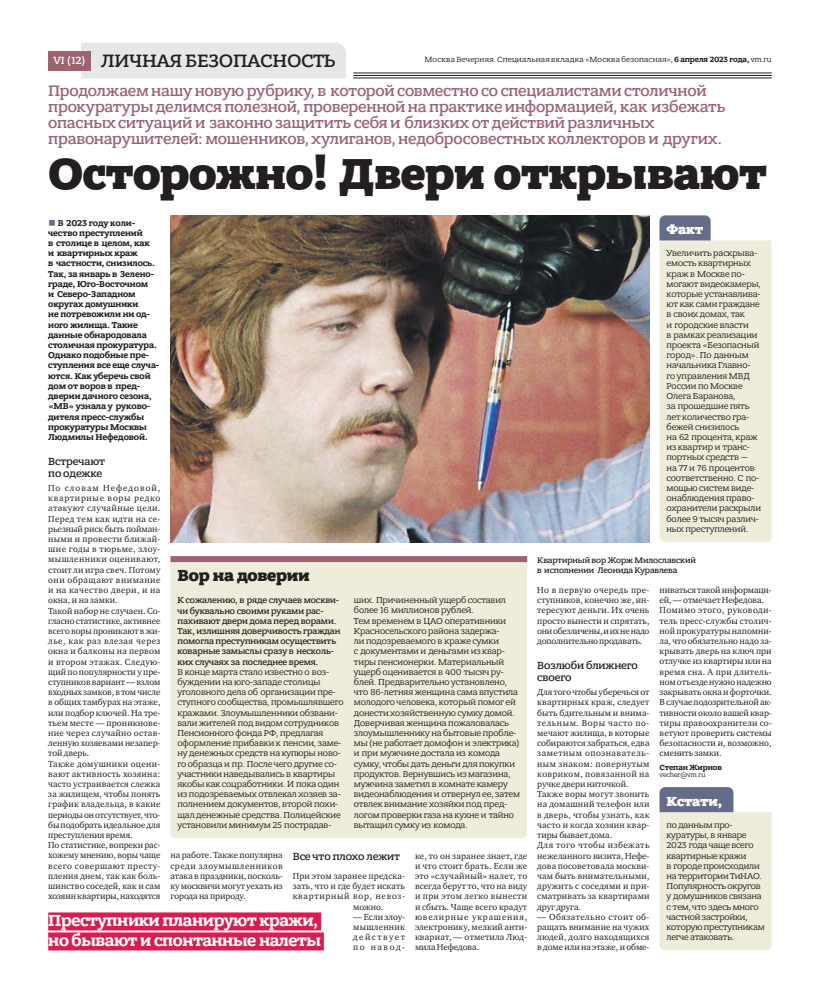
<style>
.page{position:relative;width:820px;height:993px;background:#fff}
.page>*{position:absolute;margin:0;border:0;box-sizing:border-box;transform-origin:0 0}
.t1{font:800 46px "Bandera Pro";letter-spacing:-.015em;color:#231f20}
.t2{font:500 19px "Bandera Pro";letter-spacing:-.015em;color:#231f20}
.t3{font:700 17px/20px "Bandera Pro";letter-spacing:-.02em;color:#fff}
.t4{font:800 17px "Bandera Pro";letter-spacing:-.01em;color:#231f20}
.t5{font:500 16px/16px "Bandera Pro";letter-spacing:-.01em;color:#9c6371}
.t6{font:800 14px "Bandera Pro";letter-spacing:-.01em;color:#fff}
.t7{font:500 11px/12px "Bandera Pro";letter-spacing:-.01em;color:#231f20}
.t8{font:9px/10.2px "Charter ITC";letter-spacing:.01em;color:#231f20;text-align:justify}
.t9{font:9px/10.2px "Bandera Pro";letter-spacing:-.01em;color:#231f20}
.t10{font:700 9px/10.2px "Bandera Pro";letter-spacing:-.01em;color:#231f20}
.t11{font:500 9px/10.2px "Bandera Pro";letter-spacing:-.01em;color:#231f20}
.t12{font:9px "Charter ITC";letter-spacing:.07em;color:#231f20}
.t13{font:500 8.5px/10.2px "Bandera Pro";letter-spacing:-.01em;color:#231f20}
.t14{font:8px "Bandera Pro";letter-spacing:.02em;color:#231f20}
.t15{font:700 8px "Bandera Pro";letter-spacing:-.01em;color:#231f20}
.t16{font:7px "Bandera Pro";letter-spacing:-.01em;color:#231f20}
.s1{font-size:11px;color:#fff}
.s2{font-weight:700}
.s3{font-family:"PF Din Text Cond Pro X Black";font-weight:400;color:#646c89}
</style>
<div class="page">
<div style="left:81px;top:43px;width:265px;height:35px;background:#e5e8e7"></div>
<div style="left:48px;top:51px;width:43px;height:19px;background:#9c6371"></div>
<hr style="left:353px;top:72px;width:418px;height:1px;background:#231f20">
<hr style="left:353px;top:75px;width:418px;height:1px;background:#231f20">
<hr style="left:353px;top:77px;width:418px;height:1px;background:#231f20">
<svg style="left:659px;top:240px;width:112px;height:302px;background:#eeeddc"></svg>
<svg style="left:659px;top:215px;width:51px;height:25px"></svg>
<div style="left:48px;top:912px;width:273px;height:18px;background:#d91d4f"></div>
<div style="left:48px;top:932px;width:276px;height:18px;background:#d91d4f"></div>
<div style="left:170px;top:562px;width:357px;height:275px;background:#eeeddb"></div>
<div style="left:170px;top:556px;width:357px;height:6px;background:#9c6371"></div>
<svg style="left:659px;top:787px;width:112px;height:163px;background:#e1e1d5"></svg>
<img style="left:170px;top:215px;width:479px;height:327px">
<h2 class="t2" style="left:54px;top:49px;width:284px"><span class="s1">VI (12)</span> ЛИЧНАЯ БЕЗОПАСНОСТЬ</h2>
<p class="t14" style="left:424px;top:55px;width:348px">Москва Вечерняя. Специальная вкладка «Москва безопасная», <span class="s2">6 апреля 2023 года,</span> vm.ru</p>
<p class="t5" style="left:48px;top:83px;width:678px">Продолжаем нашу новую рубрику, в которой совместно со специалистами столичной прокуратуры делимся полезной, проверенной на практике информацией, как избежать опасных ситуаций и законно защитить себя и близких от действий различных правонарушителей: мошенников, хулиганов, недобросовестных коллекторов и других.</p>
<h1 class="t1" style="left:48px;top:144px;width:719px">Осторожно! Двери открывают</h1>
<p class="t10" style="left:48px;top:218px;width:112px"><span class="s3">■</span> В 2023 году коли&shy;чество преступлений<br>в столице в целом, как<br>и квартирных краж<br>в частности, снизилось.<br>Так, за январь в Зелено&shy;граде, Юго-Восточном<br>и Северо-Западном округах домушники<br>не потревожили ни од&shy;ного жилища. Такие данные обнародовала столичная прокуратура.<br>Однако подобные пре&shy;ступления все еще случа&shy;ются. Как уберечь свой дом от воров в пред&shy;дверии дачного сезона, «МВ» узнала у руково&shy;дителя пресс-службы прокуратуры Москвы<br>Людмилы Нефедовой.</p>
<p class="t7" style="left:48px;top:455px;width:58px">Встречают по одежке</p>
<p class="t8" style="left:48px;top:482px;width:114px;text-align:left">По словам Нефедовой, квартирные воры редко атакуют случайные цели.<br>Перед тем как идти на се&shy;рьезный риск быть пойман&shy;ными и провести ближай&shy;шие годы в тюрьме, злоу&shy;мышленники оценивают, стоит ли игра свеч. Потому они обращают внимание и на качество двери, и на окна, и на замки.<br>Такой набор не случаен. Со&shy;гласно статистике, активнее всего воры проникают в жи&shy;лье, как раз влезая через окна и балконы на первом и втором этажах. Следую&shy;щий по популярности у пре&shy;ступников вариант — взлом входных замков, в том числе в общих тамбурах на этаже, или подбор ключей. На тре&shy;тьем месте — проникнове&shy;ние через случайно остав&shy;ленную хозяевами незапер&shy;той дверь.<br>Также домушники оцени&shy;вают активность хозяина: часто устраивается слежка за жилищем, чтобы понять график владельца, в какие периоды он отсутствует, что&shy;бы подобрать идеальное для преступления время.<br>По статистике, вопреки рас&shy;хожему мнению, воры чаще всего совершают престу&shy;пления днем, так как боль&shy;шинство соседей, как и сам хозяин квартиры, находятся</p>
<h3 class="t4" style="left:177px;top:564px;width:134px">Вор на доверии</h3>
<p class="t11" style="left:177px;top:595px;width:164px">К сожалению, в ряде случаев москви&shy;чи буквально своими руками рас&shy;пахивают двери дома перед ворами.<br>Так, излишняя доверчивость граждан помогла преступникам осуществить коварные замыслы сразу в несколь&shy;ких случаях за последнее время.</p>
<p class="t9" style="left:177px;top:666px;width:168px">В конце марта стало известно о воз&shy;буждении на юго-западе столицы уголовного дела об организации пре&shy;ступного сообщества, промышлявшего кражами. Злоумышленники обзвани&shy;вали жителей под видом сотрудников Пенсионного фонда РФ, предлагая оформление прибавки к пенсии, заме&shy;ну денежных средств на купюры ново&shy;го образца и пр. После чего другие со&shy;участники наведывались в квартиры якобы как соцработники. И пока один из подозреваемых отвлекал хозяев за&shy;полнением документов, второй похи&shy;щал денежные средства. Полицейские установили минимум 25 пострадав-</p>
<p class="t9" style="left:354px;top:595px;width:168px">ших. Причиненный ущерб составил более 16 миллионов рублей.<br>Тем временем в ЦАО оперативники Красносельского района задержа-<br>ли подозреваемого в краже сумки<br>с документами и деньгами из квар&shy;тиры пенсионерки. Материальный ущерб оценивается в 400 тысяч ру&shy;блей. Предварительно установлено, что 86-летняя женщина сама впустила молодого человека, который помог ей донести хозяйственную сумку домой.<br>Доверчивая женщина пожаловалась злоумышленнику на бытовые пробле&shy;мы (не работает домофон и электрика) и при мужчине достала из комода сумку, чтобы дать деньги для покупки продуктов. Вернувшись из магазина, мужчина заметил в комнате камеру видеонаблюдения и отвернул ее, затем отвлек внимание хозяйки под пред&shy;логом проверки газа на кухне и тайно вытащил сумку из комода.</p>
<p class="t8" style="left:170px;top:850px;width:114px">на работе. Также популярна среди злоумышленников атака в праздники, посколь&shy;ку москвичи могут уехать из города на природу.</p>
<p class="t7" style="left:292px;top:850px;width:109px">Все что плохо лежит</p>
<p class="t8" style="left:415px;top:850px;width:114px">ке, то он заранее знает, где и что стоит брать. Если же это «случайный» налет, то всегда берут то, что на виду и при этом легко вынести и сбыть. Чаще всего крадут ювелирные украшения, электронику, мелкий анти&shy;квариат, — отметила Люд&shy;мила Нефедова.</p>
<p class="t8" style="left:292px;top:870px;width:114px">При этом заранее предска-</p>
<p class="t8" style="left:292px;top:880px;width:114px">зать, что и где будет искать</p>
<p class="t12" style="left:292px;top:890px;width:114px">квартирный вор, невоз-</p>
<p class="t8" style="left:353px;top:901px;width:32px">можно.</p>
<p class="t8" style="left:353px;top:911px;width:53px">— Если злоу&shy;мышленник действует по навод-</p>
<h3 class="t3" style="left:48px;top:911px;width:274px">Преступники планируют кражи, но бывают и спонтанные налеты</h3>
<h3 class="t6" style="left:666px;top:220px;width:38px">Факт</h3>
<p class="t9" style="left:666px;top:248px;width:96px">Увеличить раскрыва&shy;емость квартирных краж в Москве по&shy;могают видеокамеры, которые устанавлива&shy;ют как сами граждане в своих домах, так<br>и городские власти<br>в рамках реализации проекта «Безопасный город». По данным начальника Главно&shy;го управления МВД<br>России по Москве<br>Олега Баранова,<br>за прошедшие пять лет количество гра&shy;бежей снизилось<br>на 62 процента, краж из квартир и транс&shy;портных средств —<br>на 77 и 76 процентов соответственно. С по&shy;мощью систем виде&shy;онаблюдения право&shy;охранители раскрыли более 9 тысяч различ&shy;ных преступлений.</p>
<p class="t13" style="left:537px;top:554px;width:160px">Квартирный вор Жорж Милославский в исполнении Леонида Куравлева</p>
<p class="t8" style="left:537px;top:584px;width:114px">Но в первую очередь пре&shy;ступников, конечно же, ин&shy;тересуют деньги. Их очень просто вынести и спрятать, они обезличены, и их не надо дополнительно продавать.</p>
<p class="t7" style="left:537px;top:659px;width:102px">Возлюби ближнего своего</p>
<p class="t8" style="left:537px;top:686px;width:114px;text-align:left">Для того чтобы уберечься от квартирных краж, следует быть бдительным и внима&shy;тельным. Воры часто по&shy;мечают жилища, в которые собираются забраться, едва заметным опознаватель&shy;ным знаком: повернутым ковриком, повязанной на ручке двери ниточкой.<br>Также воры могут звонить на домашний телефон или в дверь, чтобы узнать, как часто и когда хозяин квар&shy;тиры бывает дома.<br>Для того чтобы избежать нежеланного визита, Нефе&shy;дова посоветовала москви&shy;чам быть внимательными, дружить с соседями и при&shy;сматривать за квартирами друг друга.</p>
<p class="t8" style="left:537px;top:911px;width:114px">— Обязательно стоит об&shy;ращать внимание на чужих людей, долго находящихся в доме или на этаже, и обме-</p>
<p class="t8" style="left:659px;top:584px;width:114px;text-align:left">ниваться такой информаци&shy;ей, — отмечает Нефедова.<br>Помимо этого, руководи&shy;тель пресс-службы столич&shy;ной прокуратуры напомни&shy;ла, что обязательно надо за&shy;крывать дверь на ключ при отлучке из квартиры или на время сна. А при длитель&shy;ном отъезде нужно надежно закрывать окна и форточки.<br>В случае подозрительной ак&shy;тивности около вашей квар&shy;тиры правоохранители со&shy;ветуют проверить системы безопасности и, возможно, сменить замки.</p>
<p class="t15" style="left:659px;top:761px;width:64px">Степан Жирнов</p>
<p class="t16" style="left:659px;top:770px;width:48px">vecher@vm.ru</p>
<h3 class="t6" style="left:666px;top:792px;width:57px">Кстати,</h3>
<p class="t9" style="left:666px;top:819px;width:100px">по данным про&shy;куратуры, в январе<br>2023 года чаще всего квартирные кражи<br>в городе происходили на территории ТиНАО.<br>Популярность округов у домушников связана с тем, что здесь много частной застройки, которую преступникам легче атаковать.</p>
</div>
